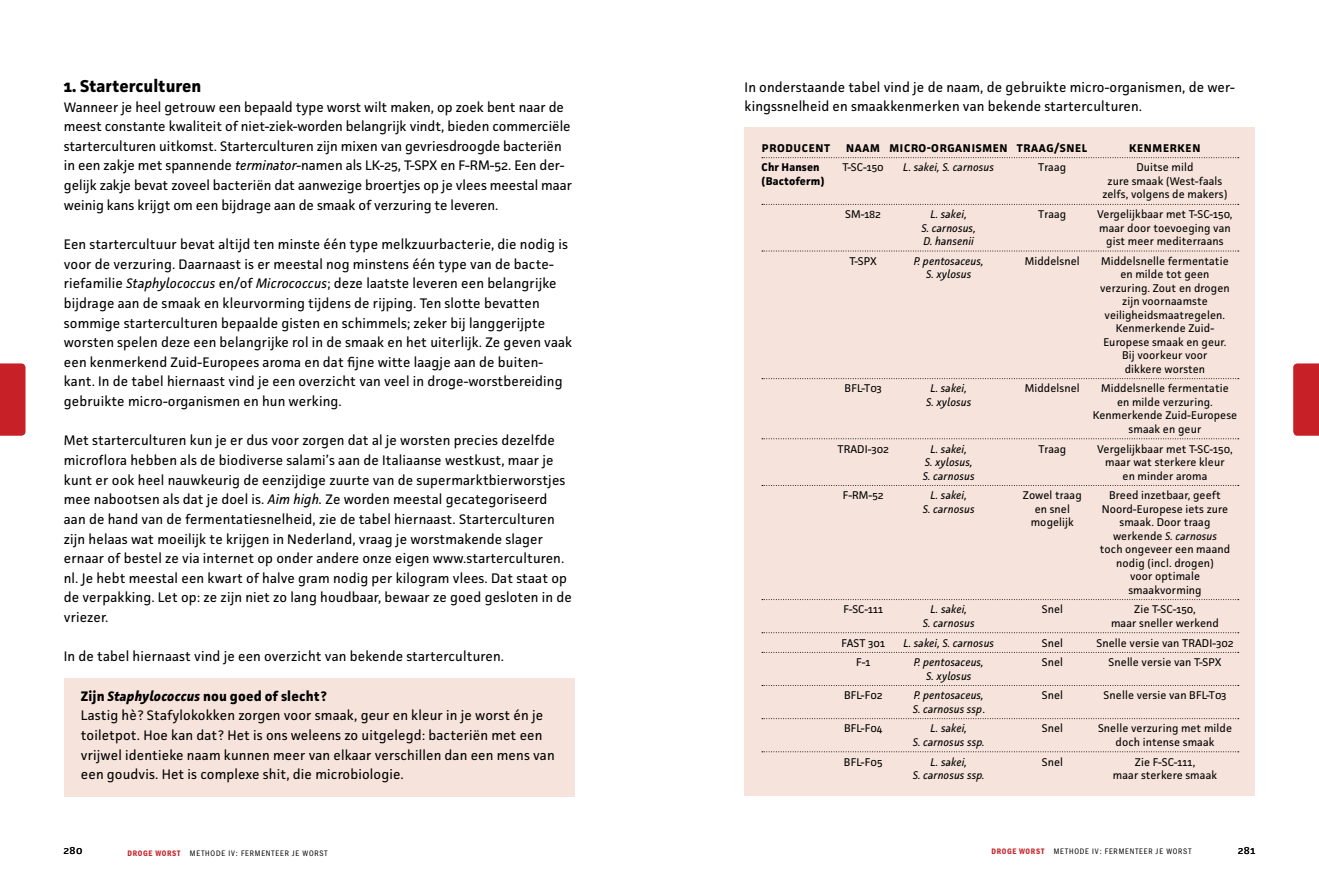
<style>
.page{position:relative;width:1319px;height:893px;background:#fff}
.page>*{position:absolute;margin:0;border:0;box-sizing:border-box;transform-origin:0 0}
.t1{font:700 17.25px "Facit";color:#000}
.t2{font:13.8px/19.6px "Facit";letter-spacing:.01em;color:#000}
.t3{font:11.25px/13.5px "Facit";letter-spacing:.01em;color:#000;text-align:center}
.t4{font:italic 11.25px "Facit";letter-spacing:.01em;color:#000}
.t5{font:700 11.25px "Facit";letter-spacing:.06em;color:#000}
.t6{font:700 11.25px "Facit";letter-spacing:.005em;color:#000}
.t7{font:700 11.25px "Facit";letter-spacing:.01em;color:#000}
.t8{font:10.95px "Facit";letter-spacing:.04em;color:#000}
.t9{font:8.25px "Franklin Gothic URW Con Boo";letter-spacing:.1em;color:#000}
.t10{font:8.25px "Franklin Gothic URW Con Dem";letter-spacing:.075em;color:#c72127}
.s1{font-style:italic}
.s2{font-weight:700}
.s3{font-weight:700;font-style:italic}
.s4{font-style:normal}
.s5{font-family:"Franklin Gothic URW Con Boo";color:#000}
</style>
<div class="page">
<div style="left:1293px;top:363px;width:25px;height:73px;background:#c72127"></div>
<div style="left:0;top:363px;width:26px;height:73px;background:#c72127"></div>
<div style="left:744px;top:128px;width:510px;height:668px;background:#f6e3db"></div>
<div style="left:64px;top:678px;width:510px;height:118px;background:#f6e3db"></div>
<svg style="left:761px;top:157px;width:477px;height:1px"></svg>
<svg style="left:761px;top:204px;width:477px;height:1px"></svg>
<svg style="left:761px;top:251px;width:477px;height:1px"></svg>
<svg style="left:761px;top:378px;width:477px;height:1px"></svg>
<svg style="left:761px;top:438px;width:477px;height:1px"></svg>
<svg style="left:761px;top:485px;width:477px;height:1px"></svg>
<svg style="left:761px;top:599px;width:477px;height:1px"></svg>
<svg style="left:761px;top:632px;width:477px;height:1px"></svg>
<svg style="left:761px;top:652px;width:477px;height:1px"></svg>
<svg style="left:761px;top:685px;width:477px;height:1px"></svg>
<svg style="left:761px;top:718px;width:477px;height:1px"></svg>
<svg style="left:761px;top:751px;width:477px;height:1px"></svg>
<p class="t1" style="left:64px;top:75px;width:139px">1. Starterculturen</p>
<p class="t2" style="left:64px;top:97px;width:510px">Wanneer je heel getrouw een bepaald type worst wilt maken, op zoek bent naar de meest constante kwaliteit of niet-ziek-worden belangrijk vindt, bieden commerciële starterculturen uitkomst. Starterculturen zijn mixen van gevriesdroogde bacteriën in een zakje met spannende <span class="s1">terminator</span>-namen als LK-25, T-SPX en F-RM-52. Een der&shy;gelijk zakje bevat zoveel bacteriën dat aanwezige broertjes op je vlees meestal maar weinig kans krijgt om een bijdrage aan de smaak of verzuring te leveren.</p>
<p class="t2" style="left:64px;top:234px;width:510px">Een startercultuur bevat altijd ten minste één type melkzuurbacterie, die nodig is voor de verzuring. Daarnaast is er meestal nog minstens één type van de bacte&shy;riefamilie <span class="s1">Staphylococcus</span> en/of <span class="s1">Micrococcus</span>; deze laatste leveren een belangrijke bijdrage aan de smaak en kleurvorming tijdens de rijping. Ten slotte bevatten sommige starterculturen bepaalde gisten en schimmels; zeker bij langgerijpte worsten spelen deze een belangrijke rol in de smaak en het uiterlijk. Ze geven vaak een kenmerkend Zuid-Europees aroma en dat fijne witte laagje aan de buiten&shy;kant. In de tabel hiernaast vind je een overzicht van veel in droge-worstbereiding gebruikte micro-organismen en hun werking.</p>
<p class="t2" style="left:64px;top:430px;width:509px">Met starterculturen kun je er dus voor zorgen dat al je worsten precies dezelfde microflora hebben als de biodiverse salami’s aan de Italiaanse westkust, maar je kunt er ook heel nauwkeurig de eenzijdige zuurte van de supermarktbierworstjes mee nabootsen als dat je doel is. <span class="s1">Aim high.</span> Ze worden meestal gecategoriseerd aan de hand van de fermentatiesnelheid, zie de tabel hiernaast. Starterculturen zijn helaas wat moeilijk te krijgen in Nederland, vraag je worstmakende slager ernaar of bestel ze via internet op onder andere onze eigen www.starterculturen. nl. Je hebt meestal een kwart of halve gram nodig per kilogram vlees. Dat staat op de verpakking. Let op: ze zijn niet zo lang houdbaar, bewaar ze goed gesloten in de vriezer.</p>
<p class="t2" style="left:64px;top:646px;width:441px">In de tabel hiernaast vind je een overzicht van bekende starterculturen.</p>
<p class="t2" style="left:81px;top:686px;width:475px"><span class="s2">Zijn</span> <span class="s3">Staphylococcus</span> <span class="s2">nou goed of slecht?<br></span>Lastig hè? Stafylokokken zorgen voor smaak, geur en kleur in je worst én je toiletpot. Hoe kan dat? Het is ons weleens zo uitgelegd: bacteriën met een vrijwel identieke naam kunnen meer van elkaar verschillen dan een mens van een goudvis. Het is complexe shit, die microbiologie.</p>
<p class="t2" style="left:744px;top:77px;width:491px">In onderstaande tabel vind je de naam, de gebruikte micro-organismen, de wer&shy;kingssnelheid en smaakkenmerken van bekende starterculturen.</p>
<p class="t5" style="left:761px;top:141px;width:70px">PRODUCENT</p>
<p class="t5" style="left:846px;top:141px;width:243px">NAAM MICRO-ORGANISMEN TRAAG/SNEL</p>
<p class="t5" style="left:1128px;top:141px;width:73px">KENMERKEN</p>
<p class="t7" style="left:761px;top:161px;width:59px">Chr Hansen</p>
<p class="t3" style="left:842px;top:161px;width:43px">T-SC-150</p>
<p class="t4" style="left:903px;top:161px;width:92px">L. sakei, S. carnosus</p>
<p class="t3" style="left:1038px;top:161px;width:29px">Traag</p>
<p class="t3" style="left:1136px;top:161px;width:59px">Duitse mild</p>
<p class="t6" style="left:761px;top:174px;width:64px">(Bactoferm)</p>
<p class="t3" style="left:1102px;top:174px;width:126px">zure smaak (West-faals zelfs, volgens de makers)</p>
<p class="t3" style="left:845px;top:207px;width:37px">SM-182</p>
<p class="t4" style="left:930px;top:207px;width:38px">L. sakei,</p>
<p class="t3" style="left:1038px;top:207px;width:29px">Traag</p>
<p class="t3" style="left:1096px;top:207px;width:137px">Vergelijkbaar met T-SC-150,</p>
<p class="t4" style="left:921px;top:221px;width:56px">S. carnosus,</p>
<p class="t3" style="left:1098px;top:221px;width:133px">maar door toevoeging van</p>
<p class="t4" style="left:923px;top:234px;width:52px">D. hansenii</p>
<p class="t3" style="left:1105px;top:234px;width:119px">gist meer mediterraans</p>
<p class="t3" style="left:849px;top:254px;width:29px">T-SPX</p>
<p class="t4" style="left:913px;top:254px;width:71px">P. pentosaceus,</p>
<p class="t3" style="left:1024px;top:254px;width:56px">Middelsnel</p>
<p class="t3" style="left:1100px;top:254px;width:129px">Middelsnelle fermentatie</p>
<p class="t4" style="left:925px;top:267px;width:47px">S. xylosus</p>
<p class="t3" style="left:1099px;top:267px;width:131px">en milde tot geen verzuring. Zout en drogen zijn voornaamste veiligheidsmaatregelen.<br>Kenmerkende Zuid-<br>Europese smaak en geur.<br>Bij voorkeur voor<br>dikkere worsten</p>
<p class="t3" style="left:844px;top:382px;width:39px">BFL-T03</p>
<p class="t4" style="left:930px;top:381px;width:38px">L. sakei,</p>
<p class="t3" style="left:1024px;top:382px;width:56px">Middelsnel</p>
<p class="t3" style="left:1100px;top:382px;width:129px">Middelsnelle fermentatie</p>
<p class="t4" style="left:925px;top:395px;width:47px">S. xylosus</p>
<p class="t3" style="left:1092px;top:395px;width:146px">en milde verzuring.<br>Kenmerkende Zuid-Europese smaak en geur</p>
<p class="t3" style="left:837px;top:442px;width:53px">TRADI-302</p>
<p class="t4" style="left:930px;top:442px;width:38px">L. sakei,</p>
<p class="t3" style="left:1038px;top:442px;width:29px">Traag</p>
<p class="t3" style="left:1097px;top:442px;width:137px">Vergelijkbaar met T-SC-150,</p>
<p class="t4" style="left:924px;top:455px;width:49px">S. xylosus,</p>
<p class="t3" style="left:1104px;top:455px;width:121px">maar wat sterkere kleur</p>
<p class="t4" style="left:922px;top:469px;width:53px">S. carnosus</p>
<p class="t3" style="left:1122px;top:469px;width:86px">en minder aroma</p>
<p class="t3" style="left:842px;top:488px;width:42px">F-RM-52</p>
<p class="t4" style="left:930px;top:488px;width:38px">L. sakei,</p>
<p class="t3" style="left:1022px;top:488px;width:60px">Zowel traag</p>
<p class="t3" style="left:1108px;top:488px;width:113px">Breed inzetbaar, geeft</p>
<p class="t4" style="left:922px;top:502px;width:53px">S. carnosus</p>
<p class="t3" style="left:1034px;top:502px;width:37px">en snel</p>
<p class="t3" style="left:1101px;top:502px;width:128px">Noord-Europese iets zure</p>
<p class="t3" style="left:1030px;top:515px;width:45px">mogelijk</p>
<p class="t3" style="left:1099px;top:515px;width:132px">smaak. Door traag werkende <span class="s1">S. carnosus<br></span>toch ongeveer een maand nodig (incl. drogen)<br>voor optimale smaakvorming</p>
<p class="t3" style="left:843px;top:602px;width:41px">F-SC-111</p>
<p class="t4" style="left:930px;top:602px;width:38px">L. sakei,</p>
<p class="t3" style="left:1041px;top:602px;width:23px">Snel</p>
<p class="t3" style="left:1133px;top:602px;width:63px">Zie T-SC-150,</p>
<p class="t4" style="left:922px;top:616px;width:53px">S. carnosus</p>
<p class="t3" style="left:1110px;top:616px;width:109px">maar sneller werkend</p>
<p class="t3" style="left:841px;top:636px;width:45px">FAST 301</p>
<p class="t4" style="left:903px;top:636px;width:92px">L. sakei, S. carnosus</p>
<p class="t3" style="left:1041px;top:636px;width:23px">Snel</p>
<p class="t3" style="left:1096px;top:636px;width:138px">Snelle versie van TRADI-302</p>
<p class="t3" style="left:856px;top:655px;width:16px">F-1</p>
<p class="t4" style="left:913px;top:655px;width:71px">P. pentosaceus,</p>
<p class="t3" style="left:1041px;top:655px;width:23px">Snel</p>
<p class="t3" style="left:1108px;top:655px;width:114px">Snelle versie van T-SPX</p>
<p class="t4" style="left:926px;top:669px;width:47px">S. xylosus</p>
<p class="t3" style="left:843px;top:688px;width:40px">BFL-F02</p>
<p class="t4" style="left:913px;top:688px;width:71px">P. pentosaceus,</p>
<p class="t3" style="left:1041px;top:688px;width:23px">Snel</p>
<p class="t3" style="left:1103px;top:688px;width:124px">Snelle versie van BFL-T03</p>
<p class="t4" style="left:912px;top:702px;width:74px">S. carnosus ssp<span class="s4">.</span></p>
<p class="t3" style="left:844px;top:722px;width:40px">BFL-F04</p>
<p class="t4" style="left:930px;top:721px;width:38px">L. sakei,</p>
<p class="t3" style="left:1041px;top:722px;width:23px">Snel</p>
<p class="t3" style="left:1097px;top:722px;width:135px">Snelle verzuring met milde</p>
<p class="t4" style="left:912px;top:735px;width:73px">S. carnosus ssp.</p>
<p class="t3" style="left:1115px;top:735px;width:100px">doch intense smaak</p>
<p class="t3" style="left:843px;top:755px;width:40px">BFL-F05</p>
<p class="t4" style="left:930px;top:755px;width:38px">L. sakei,</p>
<p class="t3" style="left:1041px;top:755px;width:23px">Snel</p>
<p class="t3" style="left:1134px;top:755px;width:62px">Zie F-SC-111,</p>
<p class="t4" style="left:912px;top:768px;width:73px">S. carnosus ssp.</p>
<p class="t3" style="left:1112px;top:768px;width:106px">maar sterkere smaak</p>
<p class="t8" style="left:64px;top:843px;width:20px">280</p>
<p class="t10" style="left:128px;top:847px;width:75px">DROGE WORST <span class="s5">METHODE</span></p>
<p class="t9" style="left:228px;top:848px;width:23px">IV: FERMENTEER</p>
<p class="t9" style="left:292px;top:848px;width:17px">JE WORST</p>
<p class="t10" style="left:991px;top:846px;width:75px">DROGE WORST <span class="s5">METHODE</span></p>
<p class="t9" style="left:1092px;top:846px;width:23px">IV: FERMENTEER</p>
<p class="t9" style="left:1155px;top:846px;width:17px">JE WORST</p>
<p class="t8" style="left:1237px;top:843px;width:19px">281</p>
</div>
